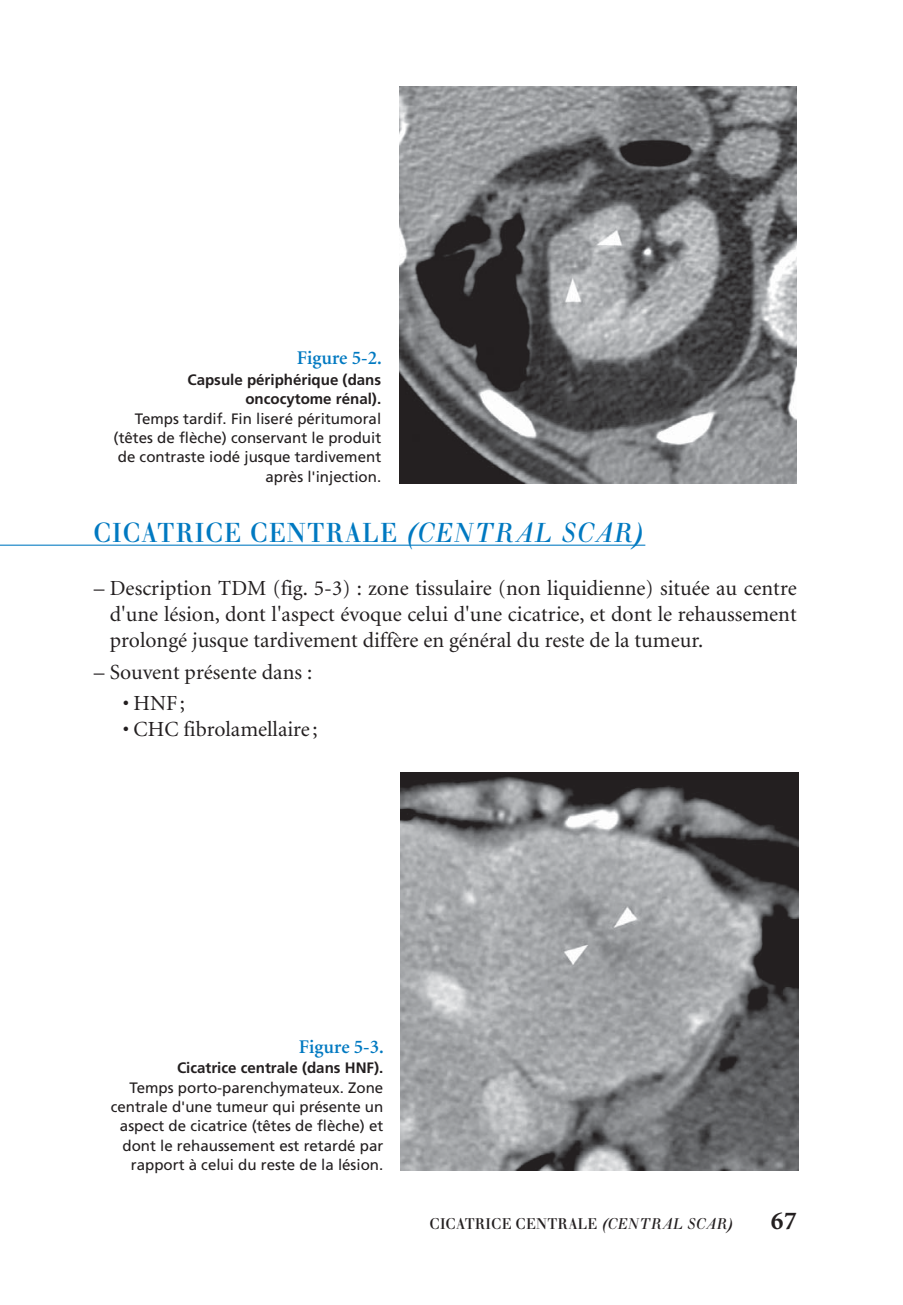
<style>
.page{position:relative;width:903px;height:1305px;background:#fff}
.page>*{position:absolute;margin:0;border:0;box-sizing:border-box;transform-origin:0 0}
.t1{font:500 32.2px "Walbaum";letter-spacing:.05em;color:#0079c1;scale:.87 1}
.t2{font:700 25.9px "Minion";color:#231f20}
.t3{font:21.53px/25.9px "Minion";color:#231f20;text-align:justify}
.t4{font:600 19.43px "Minion";color:#0079c1}
.t5{font:500 18.2px "Walbaum";letter-spacing:.025em;color:#231f20;scale:.88 1}
.t6{font:15.05px/19.4px "Frutiger";color:#231f20;text-align:right}
.t7{font:700 15.05px/19.4px "Frutiger";color:#231f20;text-align:right}
.s1{font-style:italic}
</style>
<div class="page">
<hr style="left:0;top:545px;width:645px;height:1px;background:#0079c1">
<img style="left:399px;top:86px;width:397px;height:397px">
<img style="left:401px;top:773px;width:397px;height:397px">
<p class="t4" style="left:297px;top:351px;width:86px">Figure 5-2.</p>
<p class="t7" style="left:187px;top:371px;width:195px">Capsule périphérique (dans oncocytome rénal).</p>
<p class="t6" style="left:114px;top:410px;width:269px">Temps tardif. Fin liseré péritumoral (têtes de flèche) conservant le produit de contraste iodé jusque tardivement après l'injection.</p>
<h1 class="t1" style="left:94px;top:523px;width:632px">CICATRICE CENTRALE <span class="s1">(CENTRAL SCAR)</span></h1>
<h3 class="t3" style="left:110px;top:577px;width:688px;text-indent:-16px">– Description TDM ( fig. 5-3 ) : zone tissulaire (non liquidienne) située au centre d'une lésion, dont l'aspect évoque celui d'une cicatrice, et dont le rehaussement prolongé jusque tardivement diffère en général du reste de la tumeur.</h3>
<h3 class="t3" style="left:94px;top:661px;width:220px">– Souvent présente dans :</h3>
<h3 class="t3" style="left:123px;top:692px;width:64px">• HNF ;</h3>
<h3 class="t3" style="left:123px;top:718px;width:196px">• CHC fibrolamellaire ;</h3>
<p class="t4" style="left:299px;top:1039px;width:86px">Figure 5-3.</p>
<p class="t7" style="left:177px;top:1059px;width:208px">Cicatrice centrale (dans HNF).</p>
<p class="t6" style="left:111px;top:1079px;width:274px">Temps porto-parenchymateux. Zone centrale d'une tumeur qui présente un aspect de cicatrice (têtes de flèche) et dont le rehaussement est retardé par rapport à celui du reste de la lésion.</p>
<p class="t5" style="left:430px;top:1218px;width:345px">CICATRICE CENTRALE <span class="s1">(CENTRAL SCAR)</span></p>
<h2 class="t2" style="left:770px;top:1211px;width:27px">67</h2>
</div>
